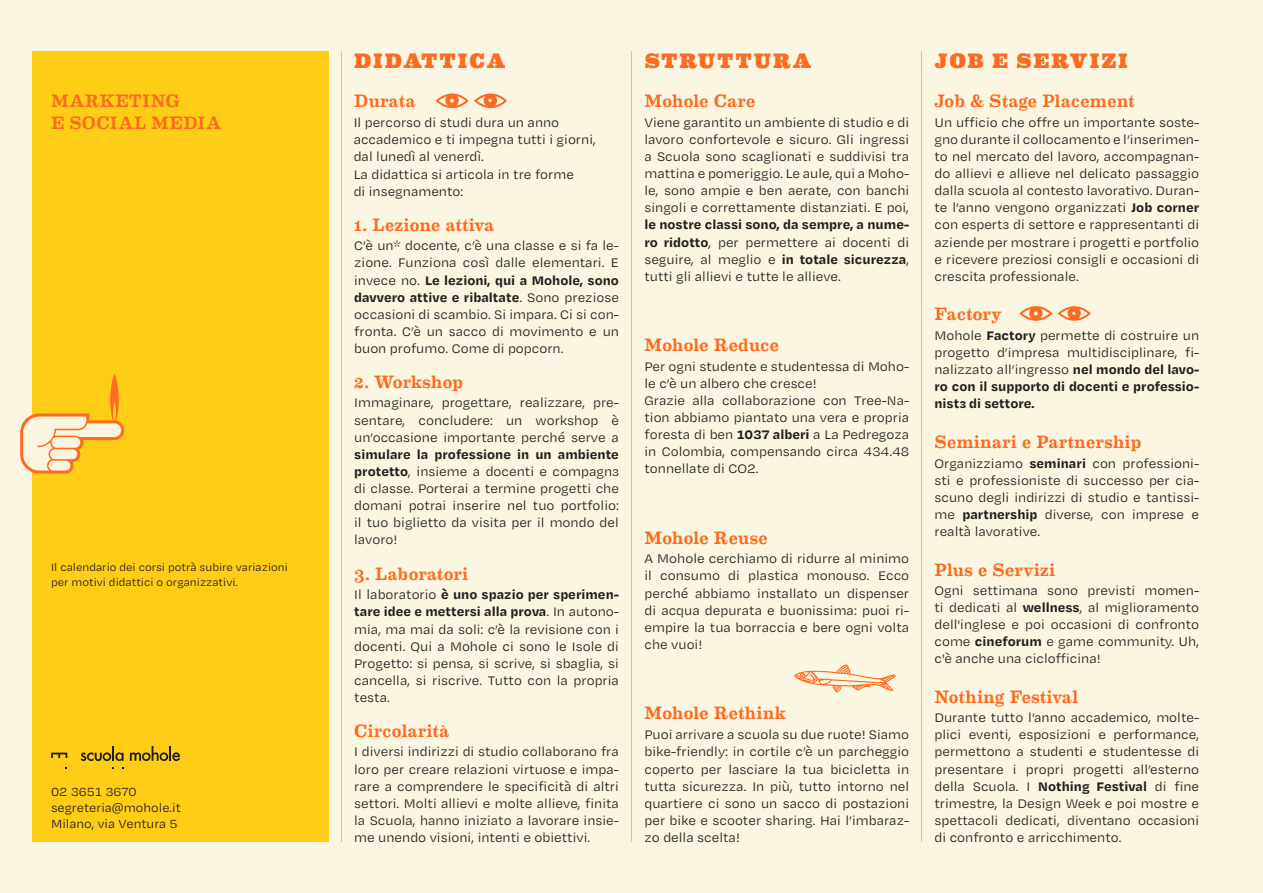
<style>
.page{position:relative;width:1263px;height:893px;background:#faf6e1}
.page>*{position:absolute;margin:0;border:0;box-sizing:border-box;transform-origin:0 0}
.t1{font:900 21px "Eames Century Modern";letter-spacing:.115em;color:#fd6a20}
.Titoletti_terza_pagi{font:500 18px "Eames Century Modern";letter-spacing:.02em;color:#fd6a20}
.Testo_Terza_Pagina{font:14.25px/17.1px "Degular Text";color:#231f20;text-align:justify}
.t2{font:13.5px "Degular Text";color:#231f20}
.t3{font:12px/14.4px "Degular Text";color:#231f20}
.s1{font-weight:700}
.s2{font-weight:500;font-size:11.25px}
.s3{font-weight:900;font-size:11.25px}
</style>
<div class="page">
<hr style="left:631px;top:51px;width:1px;height:791px;background:#feb590">
<hr style="left:341px;top:51px;width:1px;height:791px;background:#feb590">
<hr style="left:921px;top:51px;width:1px;height:791px;background:#feb590">
<div style="left:32px;top:51px;width:297px;height:790px;background:#ffcd15"></div>
<svg style="left:51px;top:753px;width:16px;height:5px"></svg>
<svg style="left:81px;top:746px;width:43px;height:15px"></svg>
<svg style="left:130px;top:746px;width:50px;height:15px"></svg>
<svg style="left:794px;top:664px;width:101px;height:28px"></svg>
<svg style="left:435px;top:93px;width:72px;height:16px"></svg>
<svg style="left:20px;top:374px;width:104px;height:100px"></svg>
<svg style="left:1019px;top:306px;width:72px;height:15px"></svg>
<p class="Titoletti_terza_pagi" style="left:51px;top:88px;width:130px">MARKETING</p>
<p class="Titoletti_terza_pagi" style="left:51px;top:109px;width:172px">E SOCIAL MEDIA</p>
<p class="t3" style="left:51px;top:560px;width:238px">Il calendario dei corsi potrà subire variazioni per motivi didattici o organizzativi.</p>
<p class="t2" style="left:51px;top:783px;width:87px">02 3651 3670</p>
<p class="t2" style="left:51px;top:799px;width:131px">segreteria@mohole.it</p>
<p class="t2" style="left:51px;top:815px;width:128px">Milano, via Ventura 5</p>
<p class="t1" style="left:355px;top:45px;width:152px">DIDATTICA</p>
<p class="t1" style="left:935px;top:45px;width:194px">JOB E SERVIZI</p>
<p class="t1" style="left:645px;top:45px;width:168px">STRUTTURA</p>
<p class="Titoletti_terza_pagi" style="left:354px;top:88px;width:63px">Durata</p>
<p class="Testo_Terza_Pagina" style="left:354px;top:114px;width:207px">Il percorso di studi dura un anno</p>
<p class="Testo_Terza_Pagina" style="left:354px;top:131px;width:244px">accademico e ti impegna tutti i giorni,</p>
<p class="Testo_Terza_Pagina" style="left:354px;top:148px;width:132px">dal lunedì al venerdì.</p>
<p class="Testo_Terza_Pagina" style="left:354px;top:165px;width:222px">La didattica si articola in tre forme</p>
<p class="Testo_Terza_Pagina" style="left:354px;top:182px;width:111px">di insegnamento:</p>
<p class="Titoletti_terza_pagi" style="left:354px;top:211px;width:142px">1. Lezione attiva</p>
<p class="Testo_Terza_Pagina" style="left:354px;top:237px;width:266px">C’è un* docente, c’è una classe e si fa le&shy;zione. Funziona così dalle elementari. E invece no. <span class="s1">Le lezioni, qui a Mohole, sono davvero attive e ribaltate</span>. Sono preziose occasioni di scambio. Si impara. Ci si con&shy;fronta. C’è un sacco di movimento e un buon profumo. Come di popcorn.</p>
<p class="Titoletti_terza_pagi" style="left:354px;top:369px;width:110px">2. Workshop</p>
<p class="Testo_Terza_Pagina" style="left:354px;top:394px;width:266px">Immaginare, progettare, realizzare, pre&shy;sentare, concludere: un workshop è un’occasione importante perché serve a <span class="s1">simulare la professione in un ambiente protetto</span>, insieme a docenti e compagn<span class="s2">3 </span>di classe. Porterai a termine progetti che domani potrai inserire nel tuo portfolio: il tuo biglietto da visita per il mondo del lavoro!</p>
<p class="Titoletti_terza_pagi" style="left:354px;top:560px;width:115px">3. Laboratori</p>
<p class="Testo_Terza_Pagina" style="left:354px;top:586px;width:266px">Il laboratorio <span class="s1">è uno spazio per sperimen&shy;tare idee e mettersi alla prova</span>. In autono&shy;mia, ma mai da soli: c’è la revisione con i docenti. Qui a Mohole ci sono le Isole di Progetto: si pensa, si scrive, si sbaglia, si cancella, si riscrive. Tutto con la propria testa.</p>
<p class="Titoletti_terza_pagi" style="left:354px;top:718px;width:96px">Circolarità</p>
<p class="Testo_Terza_Pagina" style="left:354px;top:743px;width:266px">I diversi indirizzi di studio collaborano fra loro per creare relazioni virtuose e impa&shy;rare a comprendere le specificità di altri settori. Molti allievi e molte allieve, finita la Scuola, hanno iniziato a lavorare insie&shy;me unendo visioni, intenti e obiettivi.</p>
<p class="Titoletti_terza_pagi" style="left:644px;top:88px;width:112px">Mohole Care</p>
<p class="Testo_Terza_Pagina" style="left:644px;top:113px;width:266px">Viene garantito un ambiente di studio e di lavoro confortevole e sicuro. Gli ingressi a Scuola sono scaglionati e suddivisi tra mattina e pomeriggio. Le aule, qui a Moho&shy;le, sono ampie e ben aerate, con banchi singoli e correttamente distanziati. E poi, <span class="s1">le nostre classi sono, da sempre, a nume&shy;ro ridotto</span>, per permettere ai docenti di seguire, al meglio e <span class="s1">in totale sicurezza</span>, tutti gli allievi e tutte le allieve.</p>
<p class="Titoletti_terza_pagi" style="left:644px;top:332px;width:136px">Mohole Reduce</p>
<p class="Testo_Terza_Pagina" style="left:644px;top:357px;width:266px">Per ogni studente e studentessa di Moho&shy;le c’è un albero che cresce!</p>
<p class="Testo_Terza_Pagina" style="left:644px;top:391px;width:266px">Grazie alla collaborazione con Tree-Na&shy;tion abbiamo piantato una vera e propria foresta di ben <span class="s1">1037 alberi</span> a La Pedregoza in Colombia, compensando circa 434.48 tonnellate di CO2.</p>
<p class="Titoletti_terza_pagi" style="left:644px;top:524px;width:125px">Mohole Reuse</p>
<p class="Testo_Terza_Pagina" style="left:644px;top:550px;width:266px">A Mohole cerchiamo di ridurre al minimo il consumo di plastica monouso. Ecco perché abbiamo installato un dispenser di acqua depurata e buonissima: puoi ri&shy;empire la tua borraccia e bere ogni volta che vuoi!</p>
<p class="Titoletti_terza_pagi" style="left:644px;top:700px;width:143px">Mohole Rethink</p>
<p class="Testo_Terza_Pagina" style="left:644px;top:726px;width:266px">Puoi arrivare a scuola su due ruote! Siamo bike-friendly: in cortile c’è un parcheggio coperto per lasciare la tua bicicletta in tutta sicurezza. In più, tutto intorno nel quartiere ci sono un sacco di postazioni per bike e scooter sharing. Hai l’imbaraz&shy;zo della scelta!</p>
<p class="Titoletti_terza_pagi" style="left:934px;top:88px;width:202px">Job &amp; Stage Placement</p>
<p class="Testo_Terza_Pagina" style="left:934px;top:113px;width:266px">Un ufficio che offre un importante soste&shy;gno durante il collocamento e l’inserimen&shy;to nel mercato del lavoro, accompagnan&shy;do allievi e allieve nel delicato passaggio dalla scuola al contesto lavorativo. Duran&shy;te l’anno vengono organizzati <span class="s1">Job corner </span>con espert<span class="s2">3</span> di settore e rappresentanti di aziende per mostrare i progetti e portfolio e ricevere preziosi consigli e occasioni di crescita professionale.</p>
<p class="Titoletti_terza_pagi" style="left:934px;top:301px;width:69px">Factory</p>
<p class="Testo_Terza_Pagina" style="left:934px;top:326px;width:266px">Mohole <span class="s1">Factory</span> permette di costruire un progetto d’impresa multidisciplinare, fi&shy;nalizzato all’ingresso <span class="s1">nel mondo del lavo&shy;ro con il supporto di docenti e professio&shy;nist</span><span class="s3">3</span> <span class="s1">di settore.</span></p>
<p class="Titoletti_terza_pagi" style="left:934px;top:428px;width:208px">Seminari e Partnership</p>
<p class="Testo_Terza_Pagina" style="left:934px;top:454px;width:266px">Organizziamo <span class="s1">seminari</span> con professioni&shy;sti e professioniste di successo per cia&shy;scuno degli indirizzi di studio e tantissi&shy;me <span class="s1">partnership</span> diverse, con imprese e realtà lavorative.</p>
<p class="Titoletti_terza_pagi" style="left:934px;top:556px;width:122px">Plus e Servizi</p>
<p class="Testo_Terza_Pagina" style="left:934px;top:581px;width:266px">Ogni settimana sono previsti momen&shy;ti dedicati al <span class="s1">wellness</span>, al miglioramento dell'inglese e poi occasioni di confronto come <span class="s1">cineforum</span> e game community. Uh, c'è anche una ciclofficina!</p>
<p class="Titoletti_terza_pagi" style="left:934px;top:683px;width:145px">Nothing Festival</p>
<p class="Testo_Terza_Pagina" style="left:934px;top:709px;width:266px">Durante tutto l’anno accademico, molte&shy;plici eventi, esposizioni e performance, permettono a studenti e studentesse di presentare i propri progetti all’esterno della Scuola. I <span class="s1">Nothing Festival</span> di fine trimestre, la Design Week e poi mostre e spettacoli dedicati, diventano occasioni di confronto e arricchimento.</p>
</div>
